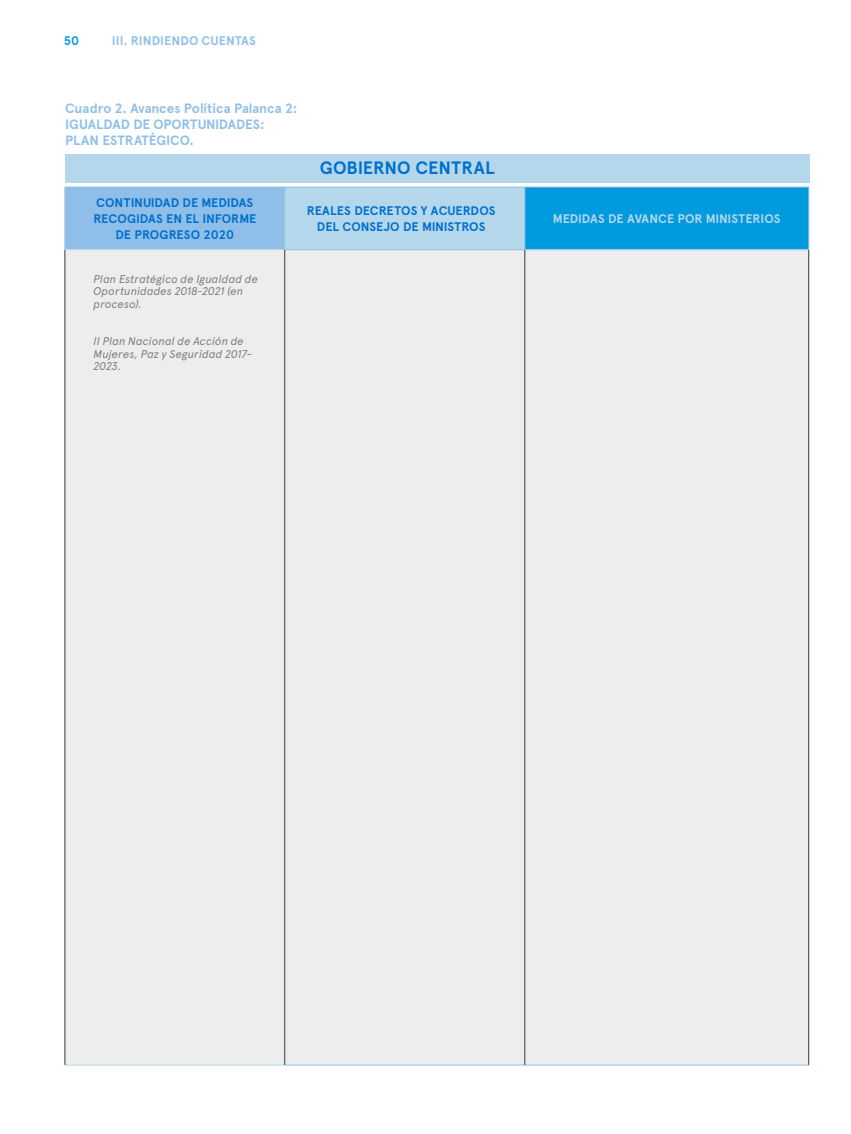
<style>
.page{position:relative;width:851px;height:1134px;background:#fff}
.page>*{position:absolute;margin:0;border:0;box-sizing:border-box;transform-origin:0 0}
.t1{font:700 18px "Apercu Pro";letter-spacing:.005em;color:#0070ce}
.t2{font:700 13.5px/15.9px "Apercu Pro";color:#8fbfe9}
.t3{font:700 12.5px/16.2px "Apercu Pro";letter-spacing:-.005em;color:#0070ce;text-align:center}
.t4{font:700 12.5px "Apercu Pro";letter-spacing:-.005em;color:#b5d7eb}
.t5{font:700 12.5px "Apercu Pro";letter-spacing:.005em;color:#8fbfe9}
.t6{font:700 12.5px "Apercu Pro";color:#009ade}
.t7{font:italic 11.25px/12.5px "Apercu Pro";color:#808080}
</style>
<div class="page">
<div style="left:65px;top:187px;width:220px;height:63px;background:#8fbfe9"></div>
<div style="left:285px;top:187px;width:239px;height:63px;background:#b5d7eb"></div>
<div style="left:524px;top:187px;width:284px;height:63px;background:#009ade"></div>
<div style="left:65px;top:250px;width:220px;height:815px;background:#ededed"></div>
<div style="left:285px;top:250px;width:239px;height:815px;background:#ededed"></div>
<div style="left:524px;top:250px;width:284px;height:815px;background:#ededed"></div>
<hr style="left:285px;top:187px;width:239px;height:1px;background:#8fbfe9">
<hr style="left:524px;top:187px;width:284px;height:1px;background:#8fbfe9">
<hr style="left:524px;top:187px;width:1px;height:63px;background:#8fbfe9">
<hr style="left:808px;top:187px;width:1px;height:63px;background:#8fbfe9">
<hr style="left:284px;top:249px;width:240px;height:1px;background:#8fbfe9">
<hr style="left:524px;top:249px;width:284px;height:1px;background:#8fbfe9">
<hr style="left:285px;top:1065px;width:239px;height:1px;background:#8fbfe9">
<hr style="left:524px;top:1065px;width:284px;height:1px;background:#8fbfe9">
<hr style="left:65px;top:249px;width:219px;height:1px;background:#b5d7eb">
<hr style="left:65px;top:1065px;width:220px;height:1px;background:#b5d7eb">
<hr style="left:65px;top:250px;width:1px;height:815px;background:#3b3838">
<hr style="left:284px;top:250px;width:1px;height:815px;background:#3b3838">
<hr style="left:524px;top:250px;width:1px;height:815px;background:#3b3838">
<hr style="left:808px;top:250px;width:1px;height:815px;background:#3b3838">
<div style="left:65px;top:154px;width:744px;height:29px;background:#b5d7eb"></div>
<p class="t6" style="left:64px;top:32px;width:17px">50</p>
<p class="t5" style="left:112px;top:32px;width:145px">III. RINDIENDO CUENTAS</p>
<p class="t2" style="left:65px;top:100px;width:233px">Cuadro 2. Avances Política Palanca 2:<br>IGUALDAD DE OPORTUNIDADES:<br>PLAN ESTRATÉGICO.</p>
<p class="t1" style="left:320px;top:154px;width:176px">GOBIERNO CENTRAL</p>
<p class="t3" style="left:93px;top:194px;width:164px">CONTINUIDAD DE MEDIDAS<br>RECOGIDAS EN EL INFORME<br>DE PROGRESO 2020</p>
<p class="t3" style="left:307px;top:202px;width:190px">REALES DECRETOS Y ACUERDOS<br>DEL CONSEJO DE MINISTROS</p>
<p class="t4" style="left:553px;top:209px;width:229px">MEDIDAS DE AVANCE POR MINISTERIOS</p>
<p class="t7" style="left:93px;top:272px;width:166px">Plan Estratégico de Igualdad de<br>Oportunidades 2018-2021 (en proceso).</p>
<p class="t7" style="left:93px;top:334px;width:159px">II Plan Nacional de Acción de<br>Mujeres, Paz y Seguridad 2017-<br>2023.</p>
</div>
